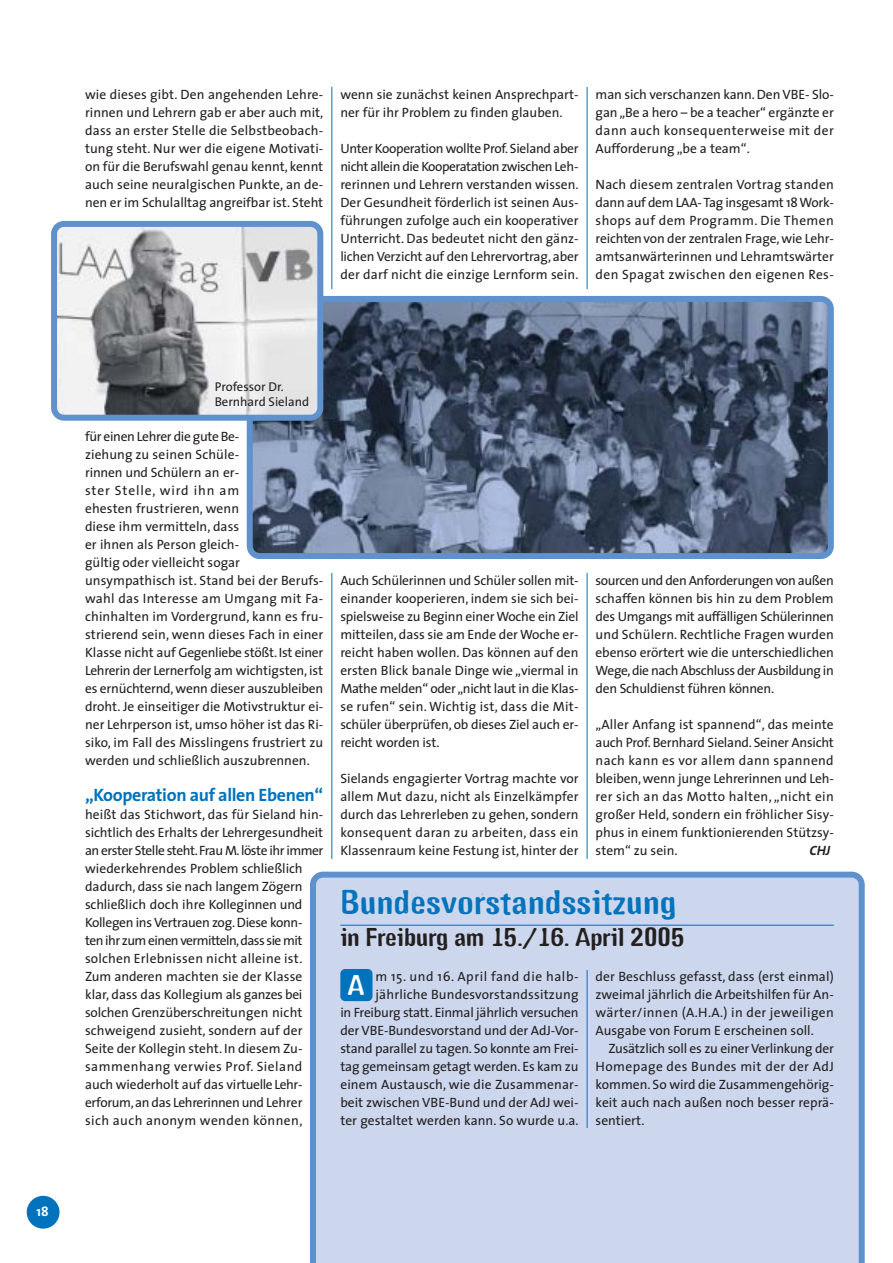
<style>
.page{position:relative;width:893px;height:1263px;background:#fff}
.page>*{position:absolute;margin:0;border:0;box-sizing:border-box;transform-origin:0 0}
.t1{font:700 36px "Gagamond";letter-spacing:.015em;color:#0073bc}
.t2{font:700 30px "Gagamond";color:#fff}
.t3{font:700 27px "Gagamond";color:#231f1f}
.t4{font:700 18px "The Sans";letter-spacing:-.02em;color:#0073bc}
.t5{font:13.5px/18px "The Sans";color:#231f1f;text-align:justify}
.t6{font:italic 700 13.5px "The Sans";color:#231f1f}
.t7{font:700 13.5px "The Sans";color:#fff}
.t8{font:12.75px/15px "The Sans";color:#231f1f}
</style>
<div class="page">
<div style="left:27px;top:1196px;width:33px;height:33px;background:#0073bc;border-radius:50%"></div>
<svg style="left:247px;top:296px;width:586px;height:263px"></svg>
<svg style="left:51px;top:221px;width:272px;height:200px"></svg>
<div style="left:310px;top:872px;width:554px;height:391px;background:#ccd7ee"></div>
<hr style="left:340px;top:925px;width:493px;height:1px;background:#0073bc">
<hr style="left:331px;top:87px;width:1px;height:202px;background:#0073bc">
<hr style="left:586px;top:87px;width:1px;height:202px;background:#0073bc">
<hr style="left:331px;top:573px;width:1px;height:286px;background:#0073bc">
<hr style="left:586px;top:573px;width:1px;height:286px;background:#0073bc">
<hr style="left:586px;top:970px;width:1px;height:158px;background:#0073bc">
<div style="left:340px;top:969px;width:32px;height:32px;background:#0073bc;border-radius:5px"></div>
<p class="t5" style="left:85px;top:87px;width:240px">wie dieses gibt. Den angehenden Lehre&shy;rinnen und Lehrern gab er aber auch mit, dass an erster Stelle die Selbstbeobach&shy;tung steht. Nur wer die eigene Motivati&shy;on für die Berufswahl genau kennt, kennt auch seine neuralgischen Punkte, an de&shy;nen er im Schulalltag angreifbar ist. Steht</p>
<p class="t5" style="left:340px;top:87px;width:240px">wenn sie zunächst keinen Ansprechpart&shy;ner für ihr Problem zu finden glauben.</p>
<p class="t5" style="left:340px;top:141px;width:240px">Unter Kooperation wollte Prof. Sieland aber nicht allein die Kooperatation zwischen Leh&shy;rerinnen und Lehrern verstanden wissen.<br>Der Gesundheit förderlich ist seinen Aus&shy;führungen zufolge auch ein kooperativer Unterricht. Das bedeutet nicht den gänz&shy;lichen Verzicht auf den Lehrervortrag, aber der darf nicht die einzige Lernform sein.</p>
<p class="t5" style="left:595px;top:87px;width:240px">man sich verschanzen kann. Den VBE- Slo&shy;gan „Be a hero – be a teacher“ ergänzte er dann auch konsequenterweise mit der Aufforderung „be a team“.</p>
<p class="t5" style="left:595px;top:177px;width:240px">Nach diesem zentralen Vortrag standen dann auf dem LAA- Tag insgesamt 18 Work&shy;shops auf dem Programm. Die Themen reichten von der zentralen Frage, wie Lehr&shy;amtsanwärterinnen und Lehramtswärter den Spagat zwischen den eigenen Res-</p>
<p class="t7" style="left:36px;top:1206px;width:14px">18</p>
<p class="t8" style="left:215px;top:381px;width:96px">Professor Dr.<br>Bernhard Sieland</p>
<p class="t5" style="left:85px;top:429px;width:240px;text-align:left">für einen Lehrer die gute Be-<br>ziehung zu seinen Schüle-<br>rinnen und Schülern an er-<br>ster Stelle, wird ihn am<br>ehesten frustrieren, wenn<br>diese ihm vermitteln, dass<br>er ihnen als Person gleich-<br>gültig oder vielleicht sogar unsympathisch ist. Stand bei der Berufs&shy;wahl das Interesse am Umgang mit Fa&shy;chinhalten im Vordergrund, kann es fru&shy;strierend sein, wenn dieses Fach in einer Klasse nicht auf Gegenliebe stößt. Ist einer Lehrerin der Lernerfolg am wichtigsten, ist es ernüchternd, wenn dieser auszubleiben droht. Je einseitiger die Motivstruktur ei&shy;ner Lehrperson ist, umso höher ist das Ri&shy;siko, im Fall des Misslingens frustriert zu werden und schließlich auszubrennen.</p>
<h3 class="t4" style="left:85px;top:788px;width:240px">„Kooperation auf allen Ebenen“</h3>
<p class="t5" style="left:85px;top:807px;width:240px;text-align:left">heißt das Stichwort, das für Sieland hin&shy;sichtlich des Erhalts der Lehrergesundheit an erster Stelle steht.Frau M.löste ihr immer wiederkehrendes Problem schließlich dadurch, dass sie nach langem Zögern schließlich doch ihre Kolleginnen und Kollegen ins Vertrauen zog. Diese konn&shy;ten ihr zum einen vermitteln,dass sie mit solchen Erlebnissen nicht alleine ist.<br>Zum anderen machten sie der Klasse klar, dass das Kollegium als ganzes bei solchen Grenzüberschreitungen nicht schweigend zusieht, sondern auf der Seite der Kollegin steht. In diesem Zu&shy;sammenhang verwies Prof. Sieland auch wiederholt auf das virtuelle Lehr&shy;erforum,an das Lehrerinnen und Lehrer sich auch anonym wenden können,</p>
<p class="t5" style="left:340px;top:573px;width:240px">Auch Schülerinnen und Schüler sollen mit&shy;einander kooperieren, indem sie sich bei&shy;spielsweise zu Beginn einer Woche ein Ziel mitteilen, dass sie am Ende der Woche er&shy;reicht haben wollen. Das können auf den ersten Blick banale Dinge wie „viermal in Mathe melden“ oder „nicht laut in die Klas&shy;se rufen“ sein. Wichtig ist, dass die Mit&shy;schüler überprüfen, ob dieses Ziel auch er&shy;reicht worden ist.</p>
<p class="t5" style="left:340px;top:771px;width:240px">Sielands engagierter Vortrag machte vor allem Mut dazu, nicht als Einzelkämpfer durch das Lehrerleben zu gehen, sondern konsequent daran zu arbeiten, dass ein Klassenraum keine Festung ist, hinter der</p>
<p class="t5" style="left:595px;top:573px;width:240px">sourcen und den Anforderungen von außen schaffen können bis hin zu dem Problem des Umgangs mit auffälligen Schülerinnen und Schülern. Rechtliche Fragen wurden ebenso erörtert wie die unterschiedlichen Wege,die nach Abschluss der Ausbildung in den Schuldienst führen können.</p>
<p class="t5" style="left:595px;top:717px;width:240px">„Aller Anfang ist spannend“, das meinte auch Prof. Bernhard Sieland. Seiner Ansicht nach kann es vor allem dann spannend bleiben, wenn junge Lehrerinnen und Leh&shy;rer sich an das Motto halten, „nicht ein großer Held, sondern ein fröhlicher Sisy&shy;phus in einem funktionierenden Stützsy&shy;stem“ zu sein.</p>
<p class="t6" style="left:809px;top:845px;width:22px">CHJ</p>
<h1 class="t1" style="left:340px;top:888px;width:337px">Bundesvorstandssitzung</h1>
<h3 class="t3" style="left:340px;top:926px;width:346px">in Freiburg am 15./16. April 2005</h3>
<p class="t5" style="left:340px;top:969px;width:240px;text-align:right">m 15. und 16. April fand die halb&shy;jährliche Bundesvorstandssitzung<br>in Freiburg statt. Einmal jährlich versuchen der VBE-Bundesvorstand und der AdJ-Vor&shy;stand parallel zu tagen. So konnte am Frei&shy;tag gemeinsam getagt werden. Es kam zu einem Austausch, wie die Zusammenar&shy;beit zwischen VBE-Bund und der AdJ wei&shy;ter gestaltet werden kann. So wurde u.a.</p>
<p class="t5" style="left:595px;top:969px;width:240px">der Beschluss gefasst, dass (erst einmal) zweimal jährlich die Arbeitshilfen für An&shy;wärter/innen (A.H.A.) in der jeweiligen Ausgabe von Forum E erscheinen soll.</p>
<h2 class="t2" style="left:348px;top:973px;width:18px">A</h2>
<p class="t5" style="left:595px;top:1041px;width:240px;text-indent:13px">Zusätzlich soll es zu einer Verlinkung der Homepage des Bundes mit der der AdJ kommen. So wird die Zusammengehörig&shy;keit auch nach außen noch besser reprä&shy;sentiert.</p>
</div>
